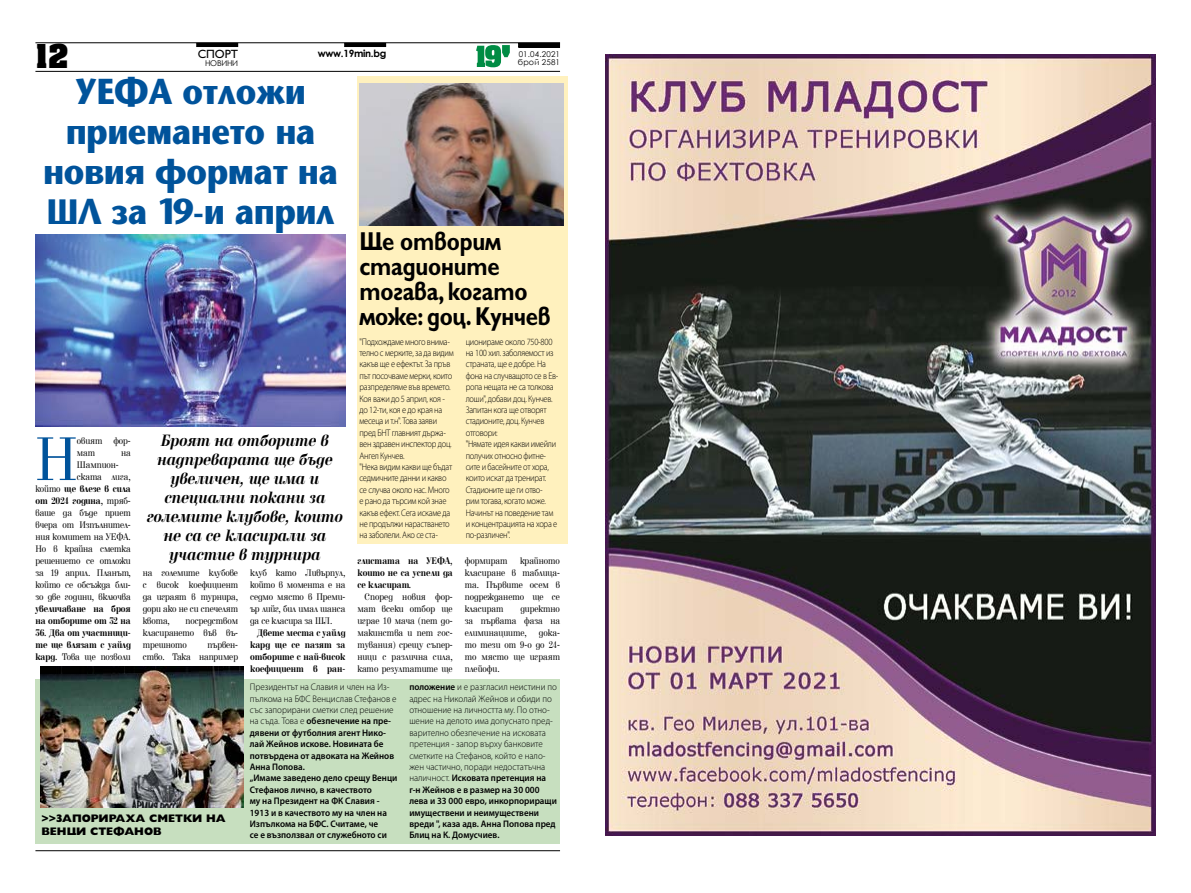
<style>
.page{position:relative;width:1191px;height:893px;background:#fff}
.page>*{position:absolute;margin:0;border:0;box-sizing:border-box;transform-origin:0 0}
.t1{font:64px "Elfin CYR";color:#00539b;scale:.85 1}
.t2{font:36px/40px "Stone Sans";letter-spacing:-.01em;color:#00539b;text-align:center;scale:.9 1}
.t3{font:700 28px "Achen Cyr";color:#000}
.t4{font:700 26px/25px "Gilt";letter-spacing:-.01em;color:#000;scale:.85 1}
.t5{font:italic 700 17px/19px "Elfin CYR";color:#000;text-align:center;scale:.85 1}
.t6{font:12px "Gilt";color:#000}
.t7{font:800 11px/13.2px "Gilt";color:#000}
.t8{font:10px/12px "Elfin CYR";letter-spacing:-.01em;color:#000;text-align:justify;scale:.85 1}
.t9{font:700 10px/12px "Elfin CYR";color:#000;text-align:justify;scale:.85 1}
.t10{font:700 10px "Century Gothic";letter-spacing:-.03em;color:#000}
.t11{font:300 9.5px/11.4px "Myriad Pro";letter-spacing:-.03em;color:#000;scale:.89 1}
.t12{font:300 9.5px/11.4px "Myriad Pro";color:#000;scale:.95 1}
.t13{font:600 9.5px/11.4px "Myriad Pro";color:#000;scale:.95 1}
.t14{font:8px "Century Gothic";letter-spacing:.02em;color:#000}
.s1{font-weight:400}
.s2{font-weight:300}
.s3{font-weight:600}
</style>
<div class="page">
<hr style="left:35px;top:43px;width:525px;height:1px;background:#000">
<hr style="left:35px;top:71px;width:525px;height:1px;background:#000">
<svg style="left:476px;top:45px;width:34px;height:22px"></svg>
<div style="left:196px;top:43px;width:42px;height:4px;border:1px solid #000"></div>
<div style="left:344px;top:43px;width:42px;height:4px;border:1px solid #000"></div>
<hr style="left:518px;top:43px;width:41px;height:4px;background:#000">
<div style="left:518px;top:43px;width:42px;height:5px;border:1px solid #000"></div>
<hr style="left:35px;top:850px;width:525px;height:1px;background:#000">
<img style="left:35px;top:235px;width:311px;height:191px">
<img style="left:143px;top:401px;width:203px;height:26px">
<div style="left:357px;top:77px;width:210px;height:467px;background:#fff1be"></div>
<img style="left:359px;top:84px;width:205px;height:141px">
<div style="left:35px;top:679px;width:525px;height:165px;background:#c7dfbf"></div>
<img style="left:40px;top:666px;width:203px;height:142px">
<img style="left:605px;top:55px;width:550px;height:780px">
<h3 class="t3" style="left:35px;top:37px;width:35px">12</h3>
<p class="t6" style="left:198px;top:48px;width:42px">СПОРТ</p>
<p class="t10" style="left:318px;top:45px;width:70px">www.19min.bg</p>
<p class="t14" style="left:205px;top:58px;width:35px">НОВИНИ</p>
<p class="t14" style="left:519px;top:48px;width:43px">01.04.2021</p>
<p class="t14" style="left:518px;top:56px;width:44px">брой 2581</p>
<h2 class="t2" style="left:43px;top:71px;width:329px">УЕФА отложи приемането на новия формат на<br>ШЛ за 19-и април</h2>
<h1 class="t1" style="left:35px;top:424px;width:51px">Н</h1>
<p class="t8" style="left:77px;top:435px;width:65px">овият фор&shy;мат</p>
<p class="t8" style="left:121px;top:447px;width:13px">на</p>
<p class="t8" style="left:77px;top:459px;width:50px">Шампион-</p>
<p class="t8" style="left:77px;top:471px;width:65px">ската лига,</p>
<p class="t9" style="left:35px;top:483px;width:114px"><span class="s1">който</span> ще влезе в сила</p>
<p class="t9" style="left:35px;top:495px;width:114px">от 2024 година, <span class="s1">тряб-</span></p>
<p class="t8" style="left:35px;top:507px;width:114px">ваше да бъде приет</p>
<p class="t8" style="left:35px;top:519px;width:114px">вчера от Изпълнител-</p>
<p class="t8" style="left:35px;top:531px;width:114px">ния комитет на УЕФА.</p>
<p class="t8" style="left:35px;top:543px;width:114px">Но в крайна сметка</p>
<p class="t8" style="left:35px;top:555px;width:114px">решението се отложи</p>
<p class="t8" style="left:35px;top:567px;width:114px">за 19 април. Планът,</p>
<p class="t8" style="left:35px;top:579px;width:114px">който се обсъжда бли-</p>
<p class="t8" style="left:35px;top:591px;width:114px">зо две години, включва</p>
<p class="t9" style="left:35px;top:603px;width:114px">увеличаване на броя на отборите от 32 на</p>
<p class="t9" style="left:35px;top:627px;width:114px">36. Два от участници&shy;те ще влязат с уайлд кард. <span class="s1">Това ще позволи</span></p>
<h3 class="t5" style="left:146px;top:431px;width:232px">Броят на отборите в надпреварата ще бъде увеличен, ще има и специални покани за големите клубове, които не са се класирали за участие в турнира</h3>
<p class="t8" style="left:143px;top:567px;width:114px">на големите клубове с висок коефициент да играят в турнира, дори ако не си спечелят квота,</p>
<p class="t8" style="left:143px;top:615px;width:114px;text-indent:43px">посредством класирането във въ&shy;трешното</p>
<p class="t8" style="left:143px;top:639px;width:114px;text-align:right">първен-<br>ство. Така например</p>
<p class="t8" style="left:250px;top:567px;width:114px">клуб като Ливърпул, който в момента е на седмо място в Преми&shy;ър лийг, бил имал шанса да се класира за ШЛ.</p>
<p class="t9" style="left:250px;top:627px;width:114px;text-indent:7px">Двете места с уайлд кард ще се пазят за отборите с най-висок коефициент в ран-</p>
<h3 class="t4" style="left:359px;top:229px;width:226px">Ще отворим стадионите тогава, когато може: доц. Кунчев</h3>
<p class="t11" style="left:359px;top:336px;width:107px">"Подхождаме много внима&shy;телно с мерките, за да видим какъв ще е ефектът. За пръв път посочваме мерки, които разпределяме във времето.<br>Коя важи до 5 април, коя - до 12-ти, коя е до края на месеца и т.н". Това заяви пред БНТ главният държа&shy;вен здравен инспектор доц.<br>Ангел Кунчев.<br>"Нека видим какви ще бъдат седмичните данни и какво се случва около нас. Много е рано да търсим кой знае какъв ефект. Сега искаме да не продължи нарастването на заболели. Ако се ста-</p>
<p class="t11" style="left:466px;top:336px;width:105px">ционираме около 750-800 на 100 хил. заболяемост из страната, ще е добре. На фона на случващото се в Ев&shy;ропа нещата не са толкова лоши", добави доц. Кунчев.<br>Запитан кога ще отворят стадионите, доц. Кунчев отговори:<br>"Нямате идея какви имейли получих относно фитне&shy;сите и басейните от хора, които искат да тренират.<br>Стадионите ще ги отво&shy;рим тогава, когато може.<br>Начинът на поведение там и концентрацията на хора е по-различен".</p>
<p class="t9" style="left:357px;top:555px;width:114px">глистата на УЕФА, които не са успели да се класират.</p>
<p class="t8" style="left:357px;top:591px;width:114px;text-indent:7px">Според новия фор&shy;мат всеки отбор ще играе 10 мача (пет до&shy;макинства и пет гос&shy;тувания) срещу съпер&shy;ници с различна сила, като резултатите ще</p>
<p class="t8" style="left:465px;top:555px;width:114px;text-indent:55px">крайното класиране в таблица&shy;та. Първите осем в подреждането ще се класират</p>
<p class="t8" style="left:465px;top:555px;width:52px">формират</p>
<p class="t8" style="left:465px;top:603px;width:114px;text-indent:56px">директно за първата фаза на елиминациите, дока&shy;то тези от 9-о до 24- то място ще играят плейофи.</p>
<p class="t7" style="left:41px;top:812px;width:186px">&gt;&gt;ЗАПОРИРАХА СМЕТКИ НА<br>ВЕНЦИ СТЕФАНОВ</p>
<p class="t13" style="left:250px;top:681px;width:157px"><span class="s2">Президентът на Славия и член на Из&shy;пълкома на БФС Венцислав Стефанов е със запорирани сметки след решение на съда. Това е</span> обезпечение на пре&shy;дявени от футболния агент Нико&shy;лай Жейнов искове. Новината бе потвърдена от адвоката на Жейнов<br>Анна Попова.<br>„Имаме заведено дело срещу Венци<br>Стефанов лично, в качеството<br>му на Президент на ФК Славия -<br>1913 и в качеството му на член на<br>Изпълкома на БФС. Считаме, че<br>се е възползвал от служебното си</p>
<p class="t12" style="left:409px;top:681px;width:157px"><span class="s3">положение</span> и е разгласил неистини по адрес на Николай Жейнов и обиди по отношение на личността му. По отно&shy;шение на делото има допуснато пред&shy;варително обезпечение на исковата претенция - запор върху банковите сметките на Стефанов, който е нало&shy;жен частично, поради недостатъчна наличност. <span class="s3">Исковата претенция на г-н Жейнов е в размер на 30 000 лева и 33 000 евро, инкорпориращи имуществени и неимуществени вреди ", каза адв. Анна Попова пред<br>Блиц на К. Домусчиев.</span></p>
</div>
